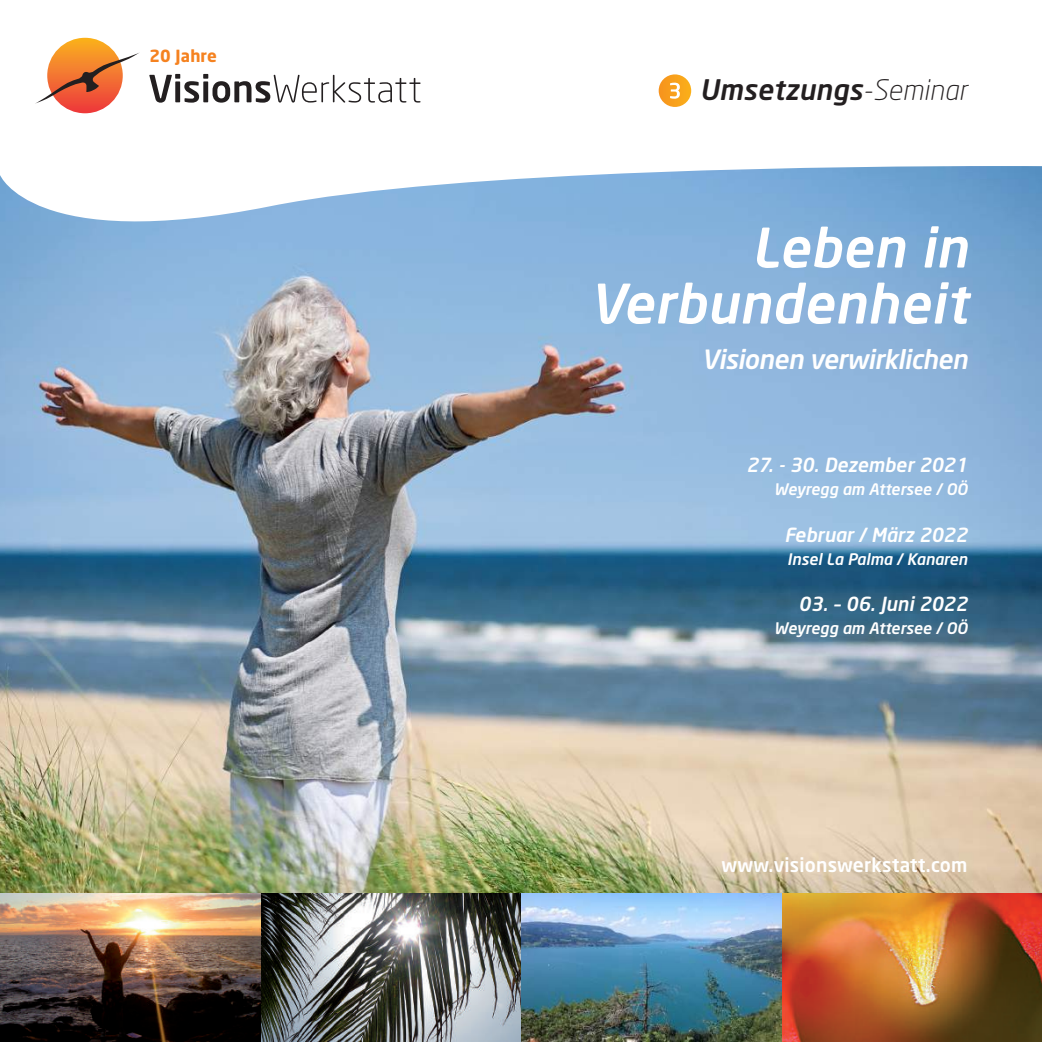
<style>
.page{position:relative;width:1042px;height:1042px;background:#fff}
.page>*{position:absolute;margin:0;border:0;box-sizing:border-box;transform-origin:0 0}
.t1{font:italic 500 53.9px/56px "Neo Sans";letter-spacing:.01em;color:#fff;text-align:right}
.t2{font:italic 500 28px "Neo Sans";letter-spacing:.01em;color:#231f20}
.t3{font:italic 500 26.25px "Neo Sans";letter-spacing:-.02em;color:#fff}
.t4{font:italic 500 19.25px "Neo Sans";color:#fff}
.t5{font:500 19.25px "Neo Sans";letter-spacing:.01em;color:#fff}
.t6{font:700 16.62px "Neo Sans";letter-spacing:.01em;color:#f58220}
.t7{font:italic 500 15.75px "Neo Sans";color:#fff}
.s1{font-weight:300}
</style>
<div class="page">
<img style="left:0;top:166px;width:1042px;height:727px">
<img style="left:781px;top:893px;width:261px;height:149px">
<img style="left:0;top:893px;width:781px;height:149px">
<svg style="left:47px;top:38px;width:76px;height:75px"></svg>
<svg style="left:35px;top:52px;width:105px;height:52px"></svg>
<svg style="left:149px;top:74px;width:271px;height:29px"></svg>
<svg style="left:659px;top:74px;width:32px;height:33px"></svg>
<svg style="left:670px;top:83px;width:10px;height:16px"></svg>
<p class="t6" style="left:149px;top:45px;width:69px">20 Jahre</p>
<h2 class="t2" style="left:700px;top:72px;width:269px">Umsetzungs<span class="s1">-Seminar</span></h2>
<h1 class="t1" style="left:590px;top:218px;width:379px">Leben in<br>Verbundenheit</h1>
<h3 class="t3" style="left:702px;top:343px;width:267px">Visionen verwirklichen</h3>
<p class="t4" style="left:746px;top:453px;width:223px">27. - 30. Dezember 2021</p>
<p class="t7" style="left:774px;top:480px;width:195px">Weyregg am Attersee / OÖ</p>
<p class="t4" style="left:784px;top:522px;width:185px">Februar / März 2022</p>
<p class="t7" style="left:787px;top:549px;width:182px">Insel La Palma / Kanaren</p>
<p class="t4" style="left:798px;top:592px;width:170px">03. – 06. Juni 2022</p>
<p class="t7" style="left:774px;top:618px;width:195px">Weyregg am Attersee / OÖ</p>
<p class="t5" style="left:721px;top:852px;width:247px">www.visionswerkstatt.com</p>
</div>
